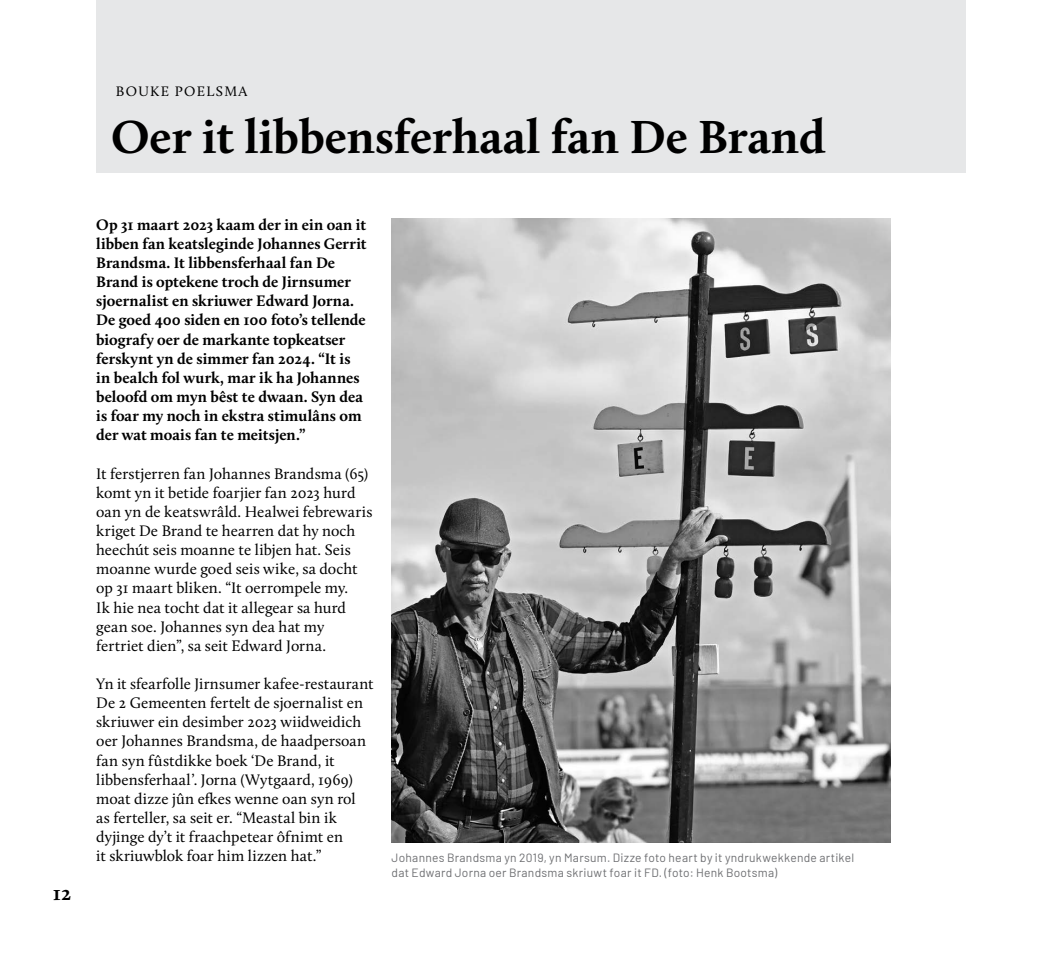
<style>
.page{position:relative;width:1042px;height:957px;background:#fff}
.page>*{position:absolute;margin:0;border:0;box-sizing:border-box;transform-origin:0 0}
.t1{font:700 48px "Calluna";color:#000}
.t2{font:700 21px "Calluna";color:#000}
.t3{font:15.75px/19.2px "Calluna";color:#000}
.t4{font:700 15.75px/19.2px "Calluna";color:#000}
.t5{font:14.25px "Calluna";letter-spacing:.095em;color:#000}
.t6{font:12px/14.4px "Barlow";letter-spacing:.02em;color:#6d6e71}
</style>
<div class="page">
<div style="left:96px;top:0;width:869px;height:172px;background:#e6e7e8"></div>
<img style="left:392px;top:218px;width:499px;height:624px">
<p class="t5" style="left:116px;top:82px;width:133px">BOUKE POELSMA</p>
<h1 class="t1" style="left:111px;top:107px;width:716px">Oer it libbensferhaal fan De Brand</h1>
<h2 class="t2" style="left:53px;top:879px;width:20px">12</h2>
<p class="t4" style="left:96px;top:214px;width:272px">Op 31 maart 2023 kaam der in ein oan it libben fan keatsleginde Johannes Gerrit Brandsma. It libbensferhaal fan De Brand is optekene troch de Jirnsumer sjoernalist en skriuwer Edward Jorna.<br>De goed 400 siden en 100 foto’s tellende biografy oer de markante topkeatser ferskynt yn de simmer fan 2024. “It is in bealch fol wurk, mar ik ha Johannes beloofd om myn bêst te dwaan. Syn dea is foar my noch in ekstra stimulâns om der wat moais fan te meitsjen.”</p>
<p class="t3" style="left:96px;top:463px;width:278px">It ferstjerren fan Johannes Brandsma (65) komt yn it betide foarjier fan 2023 hurd oan yn de keatswrâld. Healwei febrewaris kriget De Brand te hearren dat hy noch heechút seis moanne te libjen hat. Seis moanne wurde goed seis wike, sa docht op 31 maart bliken. “It oerrompele my.<br>Ik hie nea tocht dat it allegear sa hurd gean soe. Johannes syn dea hat my fertriet dien”, sa seit Edward Jorna.</p>
<p class="t3" style="left:96px;top:674px;width:279px">Yn it sfearfolle Jirnsumer kafee-restaurant De 2 Gemeenten fertelt de sjoernalist en skriuwer ein desimber 2023 wiidweidich oer Johannes Brandsma, de haadpersoan fan syn fûstdikke boek ‘De Brand, it libbensferhaal’. Jorna (Wytgaard, 1969) moat dizze jûn efkes wenne oan syn rol<br>as ferteller, sa seit er. “Meastal bin ik dyjinge dy’t it fraachpetear ôfnimt en<br>it skriuwblok foar him lizzen hat.”</p>
<p class="t6" style="left:392px;top:850px;width:464px">Johannes Brandsma yn 2019, yn Marsum. Dizze foto heart by it yndrukwekkende artikel dat Edward Jorna oer Brandsma skriuwt foar it FD. (foto: Henk Bootsma)</p>
</div>
